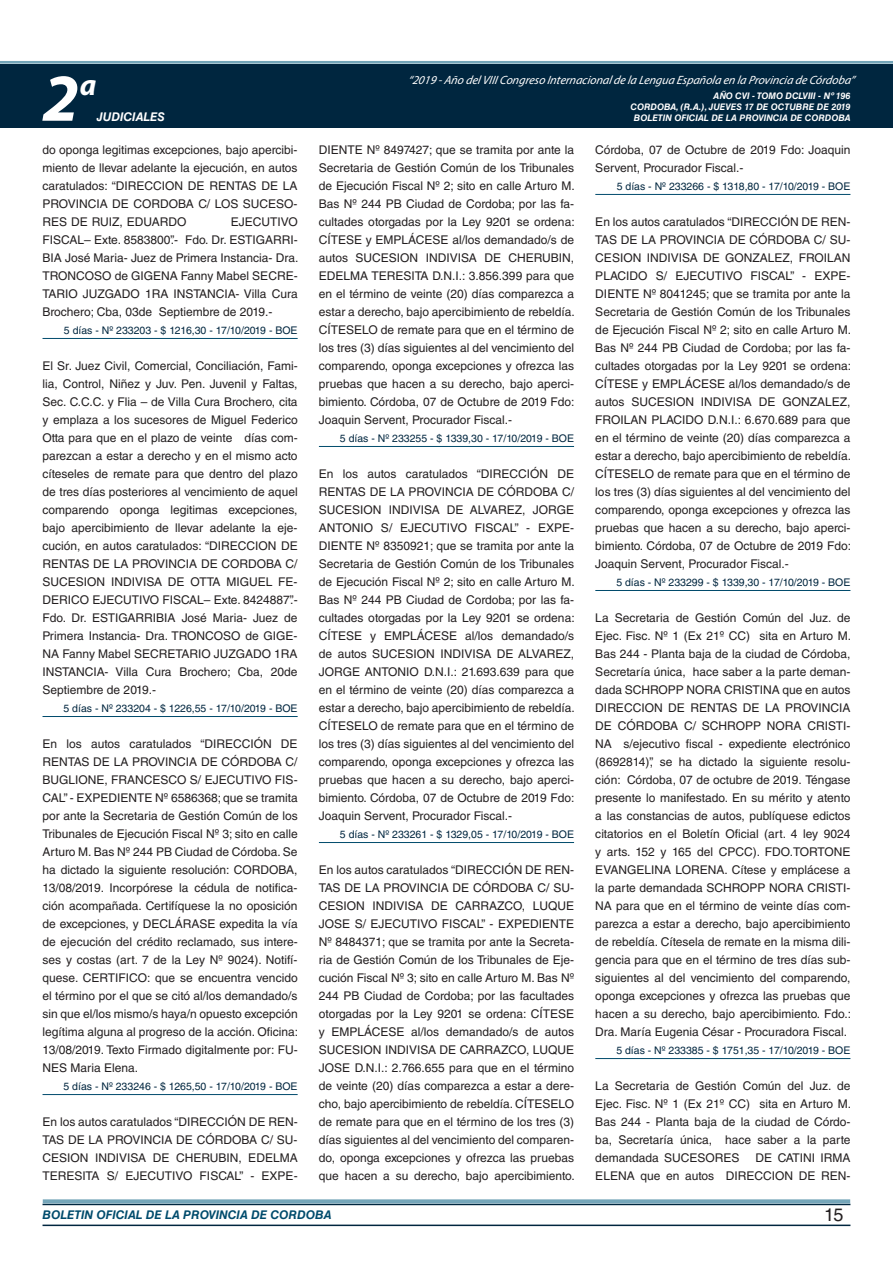
<style>
.page{position:relative;width:893px;height:1263px;background:#fff}
.page>*{position:absolute;margin:0;border:0;box-sizing:border-box;transform-origin:0 0}
.t1{font:italic 700 67.5px "Myriad Pro";color:#fff}
.t2{font:italic 700 30px "Myriad Pro";color:#fff}
.t3{font:18px "Helvetica LT Std";color:#231f20}
.t4{font:12px/18px "Helvetica LT Std";color:#231f20;text-align:justify}
.t5{font:italic 12px "Myriad Pro";color:#fff}
.t6{font:italic 700 12px "Helvetica LT Std";color:#004b6c}
.t7{font:italic 700 12px "Helvetica LT Std";color:#fff}
.t8{font:10.5px "Helvetica LT Std";color:#00263f}
.t9{font:italic 700 9px/10.8px "Helvetica LT Std";color:#fff;text-align:right}
</style>
<div class="page">
<div style="left:0;top:61px;width:893px;height:6px;background:#fff;opacity:.75"></div>
<div style="left:0;top:64px;width:893px;height:64px;background:#00263f"></div>
<hr style="left:43px;top:1224px;width:807px;height:2px;background:#00263f">
<div style="left:42px;top:1198px;width:809px;height:8px;background:#fff;opacity:.75"></div>
<hr style="left:43px;top:338px;width:255px;height:1px;background:#004b6c">
<hr style="left:43px;top:716px;width:255px;height:1px;background:#004b6c">
<hr style="left:43px;top:1094px;width:255px;height:1px;background:#004b6c">
<hr style="left:319px;top:446px;width:255px;height:1px;background:#004b6c">
<hr style="left:319px;top:842px;width:255px;height:1px;background:#004b6c">
<hr style="left:595px;top:194px;width:255px;height:1px;background:#004b6c">
<hr style="left:595px;top:590px;width:255px;height:1px;background:#004b6c">
<hr style="left:595px;top:1058px;width:255px;height:1px;background:#004b6c">
<h2 class="t2" style="left:80px;top:66px;width:18px">a</h2>
<p class="t5" style="left:408px;top:72px;width:448px">“2019 -Año delVIIICongreso Internacionalde la Lengua Esp añola en la Provincia de Córdoba”</p>
<h1 class="t1" style="left:43px;top:54px;width:38px">2</h1>
<p class="t9" style="left:631px;top:91px;width:221px">AÑO CVI - TOMO DCLVIII - Nº 196<br>CORDOBA, (R.A.), JUEVES 17 DE OCTUBRE DE 2019</p>
<p class="t7" style="left:97px;top:110px;width:70px">JUDICIALES</p>
<p class="t9" style="left:634px;top:112px;width:218px">BOLETIN OFICIAL DE LA PROVINCIA DE CORDOBA</p>
<p class="t4" style="left:43px;top:141px;width:257px">do oponga legitimas excepciones, bajo apercibi&shy;miento de llevar adelante la ejecución, en autos caratulados: “DIRECCION DE RENTAS DE LA PROVINCIA DE CORDOBA C/ LOS SUCESO-RES DE RUIZ, EDUARDO</p>
<p class="t4" style="left:43px;top:213px;width:257px;text-indent:188px">EJECUTIVO FISCAL– Exte. 8583800”.- Fdo. Dr. ESTIGARRI-BIA José Maria- Juez de Primera Instancia- Dra.<br>TRONCOSO de GIGENA Fanny Mabel SECRE-TARIO JUZGADO 1RA INSTANCIA- Villa Cura Brochero; Cba, 03de Septiembre de 2019.-</p>
<p class="t8" style="left:64px;top:324px;width:235px">5 días - Nº 233203 - $ 1216,30 - 17/10/2019 - BOE</p>
<p class="t4" style="left:43px;top:357px;width:257px">El Sr. Juez Civil, Comercial, Conciliación, Fami&shy;lia, Control, Niñez y Juv. Pen. Juvenil y Faltas, Sec. C.C.C. y Flia – de Villa Cura Brochero, cita y emplaza a los sucesores de Miguel Federico Otta para que en el plazo de veinte días com&shy;parezcan a estar a derecho y en el mismo acto cíteseles de remate para que dentro del plazo de tres días posteriores al vencimiento de aquel comparendo oponga legitimas excepciones, bajo apercibimiento de llevar adelante la eje&shy;cución, en autos caratulados: “DIRECCION DE RENTAS DE LA PROVINCIA DE CORDOBA C/ SUCESION INDIVISA DE OTTA MIGUEL FE-DERICO EJECUTIVO FISCAL– Exte. 8424887”.- Fdo. Dr. ESTIGARRIBIA José Maria- Juez de Primera Instancia- Dra. TRONCOSO de GIGE-NA Fanny Mabel SECRETARIO JUZGADO 1RA INSTANCIA- Villa Cura Brochero; Cba, 20de Septiembre de 2019.-</p>
<p class="t8" style="left:64px;top:702px;width:236px">5 días - Nº 233204 - $ 1226,55 - 17/10/2019 - BOE</p>
<p class="t4" style="left:43px;top:735px;width:257px">En los autos caratulados “DIRECCIÓN DE RENTAS DE LA PROVINCIA DE CÓRDOBA C/ BUGLIONE, FRANCESCO S/ EJECUTIVO FIS-CAL” - EXPEDIENTE Nº 6586368; que se tramita por ante la Secretaria de Gestión Común de los Tribunales de Ejecución Fiscal Nº 3; sito en calle Arturo M. Bas Nº 244 PB Ciudad de Córdoba. Se ha dictado la siguiente resolución: CORDOBA, 13/08/2019. Incorpórese la cédula de notifica&shy;ción acompañada. Certifíquese la no oposición de excepciones, y DECLÁRASE expedita la vía de ejecución del crédito reclamado, sus intere&shy;ses y costas (art. 7 de la Ley Nº 9024). Notifí&shy;quese. CERTIFICO: que se encuentra vencido el término por el que se citó al/los demandado/s sin que el/los mismo/s haya/n opuesto excepción legítima alguna al progreso de la acción. Oficina:<br>13/08/2019. Texto Firmado digitalmente por: FU-NES Maria Elena.</p>
<p class="t8" style="left:64px;top:1080px;width:236px">5 días - Nº 233246 - $ 1265,50 - 17/10/2019 - BOE</p>
<p class="t4" style="left:43px;top:1113px;width:257px">En los autos caratulados “DIRECCIÓN DE REN-TAS DE LA PROVINCIA DE CÓRDOBA C/ SU-CESION INDIVISA DE CHERUBIN, EDELMA TERESITA S/ EJECUTIVO FISCAL” - EXPE-</p>
<p class="t4" style="left:319px;top:141px;width:257px">DIENTE Nº 8497427; que se tramita por ante la Secretaria de Gestión Común de los Tribunales de Ejecución Fiscal Nº 2; sito en calle Arturo M.<br>Bas Nº 244 PB Ciudad de Cordoba; por las fa&shy;cultades otorgadas por la Ley 9201 se ordena:<br>CÍTESE y EMPLÁCESE al/los demandado/s de autos SUCESION INDIVISA DE CHERUBIN, EDELMA TERESITA D.N.I.: 3.856.399 para que en el término de veinte (20) días comparezca a estar a derecho, bajo apercibimiento de rebeldía.<br>CÍTESELO de remate para que en el término de los tres (3) días siguientes al del vencimiento del comparendo, oponga excepciones y ofrezca las pruebas que hacen a su derecho, bajo aperci&shy;bimiento. Córdoba, 07 de Octubre de 2019 Fdo:<br>Joaquin Servent, Procurador Fiscal.-</p>
<p class="t8" style="left:340px;top:432px;width:236px">5 días - Nº 233255 - $ 1339,30 - 17/10/2019 - BOE</p>
<p class="t4" style="left:319px;top:465px;width:257px">En los autos caratulados “DIRECCIÓN DE RENTAS DE LA PROVINCIA DE CÓRDOBA C/ SUCESION INDIVISA DE ALVAREZ, JORGE ANTONIO S/ EJECUTIVO FISCAL” - EXPE-DIENTE Nº 8350921; que se tramita por ante la Secretaria de Gestión Común de los Tribunales de Ejecución Fiscal Nº 2; sito en calle Arturo M.<br>Bas Nº 244 PB Ciudad de Cordoba; por las fa&shy;cultades otorgadas por la Ley 9201 se ordena:<br>CÍTESE y EMPLÁCESE al/los demandado/s de autos SUCESION INDIVISA DE ALVAREZ, JORGE ANTONIO D.N.I.: 21.693.639 para que en el término de veinte (20) días comparezca a estar a derecho, bajo apercibimiento de rebeldía.<br>CÍTESELO de remate para que en el término de los tres (3) días siguientes al del vencimiento del comparendo, oponga excepciones y ofrezca las pruebas que hacen a su derecho, bajo aperci&shy;bimiento. Córdoba, 07 de Octubre de 2019 Fdo:<br>Joaquin Servent, Procurador Fiscal.-</p>
<p class="t8" style="left:340px;top:828px;width:236px">5 días - Nº 233261 - $ 1329,05 - 17/10/2019 - BOE</p>
<p class="t4" style="left:319px;top:861px;width:257px">En los autos caratulados “DIRECCIÓN DE REN-TAS DE LA PROVINCIA DE CÓRDOBA C/ SU-CESION INDIVISA DE CARRAZCO, LUQUE JOSE S/ EJECUTIVO FISCAL” - EXPEDIENTE Nº 8484371; que se tramita por ante la Secreta&shy;ria de Gestión Común de los Tribunales de Eje&shy;cución Fiscal Nº 3; sito en calle Arturo M. Bas Nº 244 PB Ciudad de Cordoba; por las facultades otorgadas por la Ley 9201 se ordena: CÍTESE y EMPLÁCESE al/los demandado/s de autos SUCESION INDIVISA DE CARRAZCO, LUQUE JOSE D.N.I.: 2.766.655 para que en el término de veinte (20) días comparezca a estar a dere&shy;cho, bajo apercibimiento de rebeldía. CÍTESELO de remate para que en el término de los tres (3) días siguientes al del vencimiento del comparen&shy;do, oponga excepciones y ofrezca las pruebas que hacen a su derecho, bajo apercibimiento.</p>
<p class="t4" style="left:595px;top:141px;width:257px">Córdoba, 07 de Octubre de 2019 Fdo: Joaquin<br>Servent, Procurador Fiscal.-</p>
<p class="t8" style="left:617px;top:180px;width:235px">5 días - Nº 233266 - $ 1318,80 - 17/10/2019 - BOE</p>
<p class="t4" style="left:595px;top:213px;width:257px">En los autos caratulados “DIRECCIÓN DE REN-TAS DE LA PROVINCIA DE CÓRDOBA C/ SU-CESION INDIVISA DE GONZALEZ, FROILAN PLACIDO S/ EJECUTIVO FISCAL” - EXPE-DIENTE Nº 8041245; que se tramita por ante la Secretaria de Gestión Común de los Tribunales de Ejecución Fiscal Nº 2; sito en calle Arturo M.<br>Bas Nº 244 PB Ciudad de Cordoba; por las fa&shy;cultades otorgadas por la Ley 9201 se ordena:<br>CÍTESE y EMPLÁCESE al/los demandado/s de autos SUCESION INDIVISA DE GONZALEZ, FROILAN PLACIDO D.N.I.: 6.670.689 para que en el término de veinte (20) días comparezca a estar a derecho, bajo apercibimiento de rebeldía.<br>CÍTESELO de remate para que en el término de los tres (3) días siguientes al del vencimiento del comparendo, oponga excepciones y ofrezca las pruebas que hacen a su derecho, bajo aperci&shy;bimiento. Córdoba, 07 de Octubre de 2019 Fdo:<br>Joaquin Servent, Procurador Fiscal.-</p>
<p class="t8" style="left:616px;top:576px;width:236px">5 días - Nº 233299 - $ 1339,30 - 17/10/2019 - BOE</p>
<p class="t4" style="left:595px;top:609px;width:257px">La Secretaria de Gestión Común del Juz. de Ejec. Fisc. Nº 1 (Ex 21º CC) sita en Arturo M.<br>Bas 244 - Planta baja de la ciudad de Córdoba, Secretaría única, hace saber a la parte deman&shy;dada SCHROPP NORA CRISTINA que en autos DIRECCION DE RENTAS DE LA PROVINCIA DE CÓRDOBA C/ SCHROPP NORA CRISTI-NA s/ejecutivo fiscal - expediente electrónico (8692814)”, se ha dictado la siguiente resolu&shy;ción: Córdoba, 07 de octubre de 2019. Téngase presente lo manifestado. En su mérito y atento a las constancias de autos, publíquese edictos citatorios en el Boletín Oficial (art. 4 ley 9024 y arts. 152 y 165 del CPCC). FDO.TORTONE EVANGELINA LORENA. Cítese y emplácese a la parte demandada SCHROPP NORA CRISTI-NA para que en el término de veinte días com&shy;parezca a estar a derecho, bajo apercibimiento de rebeldía. Cítesela de remate en la misma dili&shy;gencia para que en el término de tres días sub&shy;siguientes al del vencimiento del comparendo, oponga excepciones y ofrezca las pruebas que hacen a su derecho, bajo apercibimiento. Fdo.:<br>Dra. María Eugenia César - Procuradora Fiscal.</p>
<p class="t8" style="left:616px;top:1044px;width:236px">5 días - Nº 233385 - $ 1751,35 - 17/10/2019 - BOE</p>
<p class="t4" style="left:595px;top:1077px;width:257px">La Secretaria de Gestión Común del Juz. de Ejec. Fisc. Nº 1 (Ex 21º CC) sita en Arturo M.<br>Bas 244 - Planta baja de la ciudad de Córdo&shy;ba, Secretaría única, hace saber a la parte demandada SUCESORES</p>
<p class="t4" style="left:595px;top:1149px;width:257px;text-align:right">DE CATINI IRMA<br>ELENA que en autos DIRECCION DE REN-</p>
<p class="t6" style="left:43px;top:1208px;width:290px">BOLETIN OFICIAL DE LA PROVINCIA DE CORDOBA</p>
<h3 class="t3" style="left:824px;top:1204px;width:21px">15</h3>
</div>
